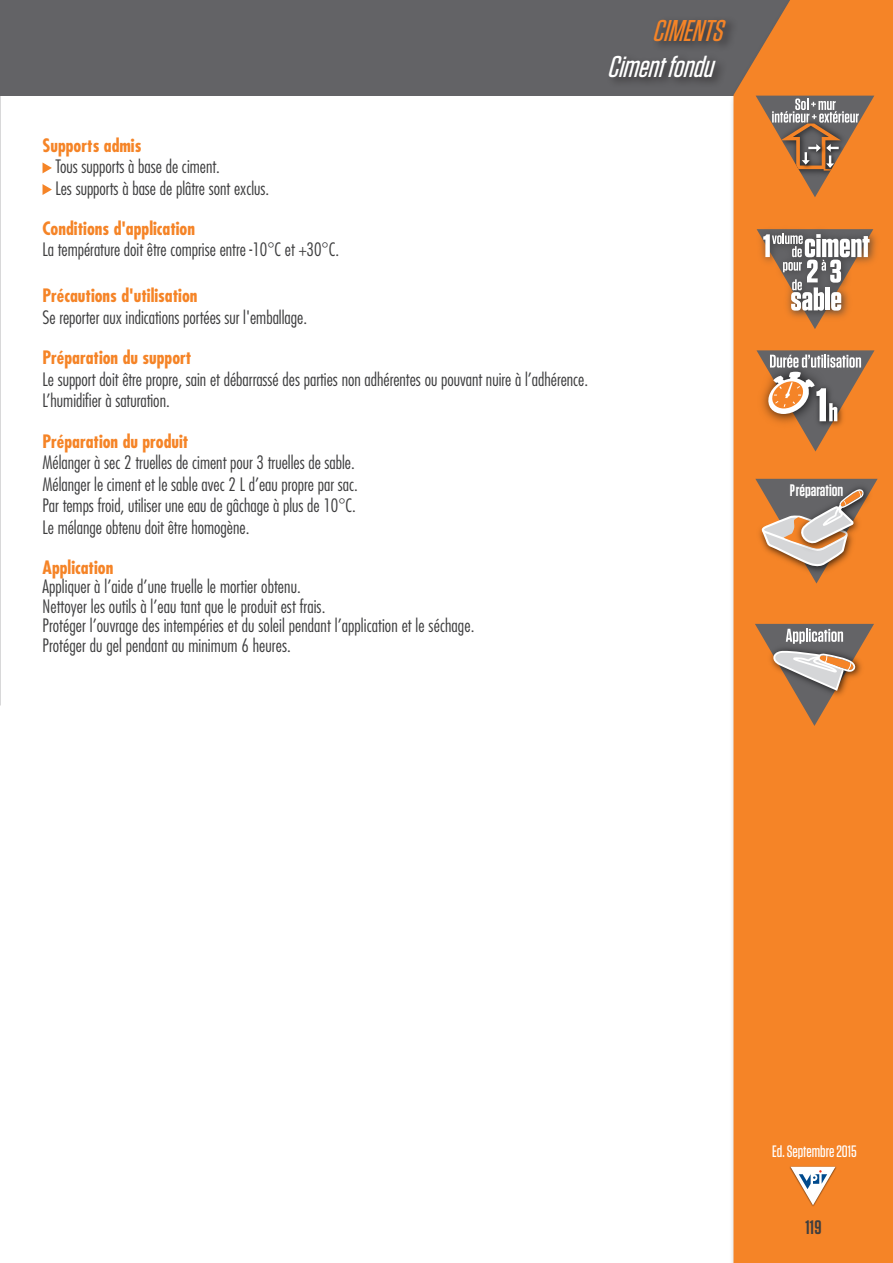
<style>
.page{position:relative;width:893px;height:1263px;background:#fff}
.page>*{position:absolute;margin:0;border:0;box-sizing:border-box;transform-origin:0 0}
.t1{font:italic 500 30px "Tungsten";color:#fff}
.t2{font:italic 500 30px "Tungsten";color:#f58427}
.t3{font:600 19.5px "Tungsten";color:#3e3e3f}
.t4{font:300 condensed 18px "Futura Std";color:#3e3e3f}
.t5{font:700 condensed 18px "Futura Std";color:#f58427}
.t6{font:600 16.65px "Tungsten";color:#fff}
.t7{font:500 16.5px "Tungsten";color:#fff}
</style>
<div class="page">
<div style="left:0;top:0;width:893px;height:96px;background:#636366"></div>
<div style="left:729px;top:0;width:164px;height:1263px;background:#f6f6f6"></div>
<div style="left:733px;top:0;width:160px;height:1263px;background:#f58427"></div>
<img style="left:789px;top:1166px;width:49px;height:41px">
<svg style="left:790px;top:1167px;width:45px;height:38px"></svg>
<div style="left:605px;top:16px;width:133px;height:73px;background:#231f20;opacity:.75"></div>
<svg style="left:43px;top:162px;width:9px;height:11px"></svg>
<svg style="left:43px;top:184px;width:9px;height:11px"></svg>
<svg style="left:756px;top:96px;width:118px;height:101px;background:#ba7c4b"></svg>
<img style="left:754px;top:357px;width:2px;height:73px">
<svg style="left:756px;top:350px;width:118px;height:101px;background:#be8557"></svg>
<svg style="left:755px;top:624px;width:119px;height:102px;background:#c0885a"></svg>
<div style="left:753px;top:223px;width:129px;height:100px;background:#f58427"></div>
<svg style="left:757px;top:229px;width:116px;height:100px"></svg>
<svg style="left:755px;top:479px;width:123px;height:104px;background:#c08c62"></svg>
<h1 class="t2" style="left:652px;top:15px;width:80px">CIMENTS</h1>
<h1 class="t1" style="left:607px;top:51px;width:115px">Cimentfondu</h1>
<p class="t5" style="left:43px;top:134px;width:100px">Supports admis</p>
<p class="t4" style="left:56px;top:156px;width:166px">Tous supports à base de ciment.</p>
<p class="t4" style="left:56px;top:178px;width:215px">Les supports à base de plâtre sont exclus.</p>
<p class="t5" style="left:43px;top:217px;width:154px">Conditions d'application</p>
<p class="t4" style="left:43px;top:239px;width:298px">La température doit être comprise entre -10°C et +30°C.</p>
<p class="t5" style="left:43px;top:284px;width:157px">Précautions d'utilisation</p>
<p class="t4" style="left:43px;top:306px;width:266px">Se reporter aux indications portées sur l'emballage.</p>
<p class="t5" style="left:43px;top:346px;width:150px">Préparation du support</p>
<p class="t4" style="left:43px;top:368px;width:547px">Le support doit être propre, sain et débarrassé des parties non adhérentes ou pouvant nuire à l’adhérence.</p>
<p class="t4" style="left:43px;top:390px;width:129px">L’humidifier à saturation.</p>
<p class="t5" style="left:43px;top:430px;width:147px">Préparation du produit</p>
<p class="t4" style="left:43px;top:452px;width:314px">Mélanger à sec 2 truelles de ciment pour 3 truelles de sable.</p>
<p class="t4" style="left:43px;top:473px;width:317px">Mélanger le ciment et le sable avec 2 L d’eau propre par sac.</p>
<p class="t4" style="left:43px;top:495px;width:315px">Par temps froid, utiliser une eau de gâchage à plus de 10°C.</p>
<p class="t4" style="left:43px;top:517px;width:208px">Le mélange obtenu doit être homogène.</p>
<p class="t5" style="left:43px;top:556px;width:72px">Application</p>
<p class="t4" style="left:43px;top:576px;width:260px">Appliquer à l’aide d’une truelle le mortier obtenu.</p>
<p class="t4" style="left:43px;top:595px;width:284px">Nettoyer les outils à l’eau tant que le produit est frais.</p>
<p class="t4" style="left:43px;top:615px;width:433px">Protéger l’ouvrage des intempéries et du soleil pendant l’application et le séchage.</p>
<p class="t4" style="left:43px;top:634px;width:250px">Protéger du gel pendant au minimum 6 heures.</p>
<p class="t6" style="left:790px;top:481px;width:55px">Préparation</p>
<p class="t7" style="left:772px;top:1143px;width:86px">Ed. Septembre 2015</p>
<p class="t3" style="left:805px;top:1217px;width:18px">119</p>
</div>
